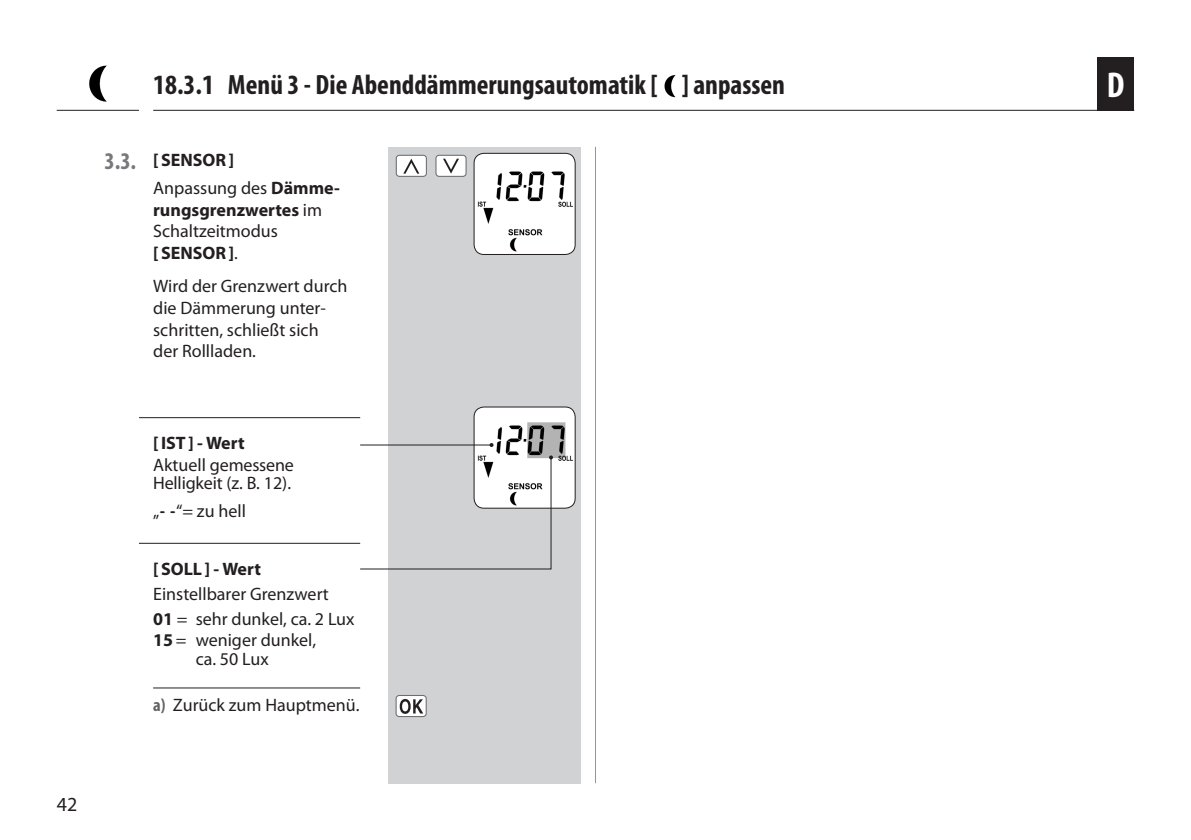
<style>
.page{position:relative;width:1191px;height:840px;background:#fff}
.page>*{position:absolute;margin:0;border:0;box-sizing:border-box;transform-origin:0 0}
.Länderzeichen{font:700 condensed 36px "Myriad Pro";color:#fff}
.Titel_1_-_DE_3te_Ebe{font:700 condensed 28px "Myriad Pro";color:#231f20}
.Seitenzahl_-_DE{font:20px "Myriad Pro";color:#231f20}
.Fließtext_nach_Handl{font:18px/21.6px "Myriad Pro";color:#231f20}
.Fließtext_-_DE{font:18px/18.4px "Myriad Pro";color:#231f20}
.Untertitel_-_DE{font:700 18px "Myriad Pro";color:#231f20}
.Menü_-_Handlungsschr{font:18px "Myriad Pro";color:#231f20}
.Menü_-_Handlungsschr-2{font:700 18px "Myriad Pro";color:#231f20}
.s1{font-stretch:condensed;font-size:24px;color:#76787b}
.s2{font-weight:700}
.s3{font-family:"LCDSH";font-size:20px}
.s4{font-weight:700;font-stretch:condensed;color:#636366}
</style>
<div class="page">
<hr style="left:153px;top:110px;width:981px;height:1px;background:#231f20">
<hr style="left:57px;top:110px;width:82px;height:1px;background:#231f20">
<hr style="left:595px;top:147px;width:1px;height:635px;background:#939598">
<div style="left:388px;top:147px;width:193px;height:635px;background:#d1d2d4"></div>
<div style="left:1097px;top:57px;width:37px;height:54px;background:#231f20"></div>
<img style="left:89px;top:65px;width:18px;height:37px">
<hr style="left:153px;top:687px;width:207px;height:1px;background:#231f20">
<div style="left:396px;top:695px;width:30px;height:21px;background:#fff;border-radius:3px"></div>
<div style="left:395px;top:694px;width:32px;height:22px;border:1px solid #6c6d70;border-radius:3px"></div>
<svg style="left:400px;top:699px;width:23px;height:14px"></svg>
<div style="left:396px;top:155px;width:30px;height:21px;background:#fff;border-radius:3px"></div>
<div style="left:396px;top:155px;width:31px;height:22px;border:1px solid #6c6d70;border-radius:3px"></div>
<svg style="left:403px;top:158px;width:16px;height:15px"></svg>
<div style="left:436px;top:155px;width:30px;height:21px;background:#fff;border-radius:3px"></div>
<div style="left:435px;top:155px;width:31px;height:22px;border:1px solid #6c6d70;border-radius:3px"></div>
<svg style="left:443px;top:158px;width:16px;height:15px"></svg>
<img style="left:475px;top:407px;width:100px;height:101px">
<div style="left:473px;top:406px;width:102px;height:102px;border:1px solid #231f20;border-radius:10px"></div>
<hr style="left:360px;top:444px;width:131px;height:1px;background:#231f20">
<svg style="left:489px;top:443px;width:4px;height:4px"></svg>
<svg style="left:359px;top:455px;width:194px;height:114px"></svg>
<hr style="left:139px;top:417px;width:221px;height:1px;background:#231f20">
<hr style="left:139px;top:542px;width:221px;height:1px;background:#231f20">
<img style="left:664px;top:75px;width:12px;height:22px">
<img style="left:475px;top:153px;width:100px;height:101px">
<div style="left:473px;top:153px;width:102px;height:102px;border:1px solid #231f20;border-radius:10px"></div>
<p class="Titel_1_-_DE_3te_Ebe" style="left:153px;top:67px;width:633px">18.3.1 Menü 3 - Die Abenddämmerungsautomatik [ ] anpassen</p>
<p class="Menü_-_Handlungsschr-2" style="left:105px;top:148px;width:131px"><span class="s1">3.3.</span> [SENSOR]</p>
<p class="Fließtext_nach_Handl" style="left:153px;top:177px;width:188px">Anpassung des <span class="s2">Dämme&shy;rungsgrenzwertes</span> im<br>Schaltzeitmodus <span class="s2">[SENSOR]</span>.</p>
<p class="Fließtext_nach_Handl" style="left:153px;top:275px;width:196px">Wird der Grenzwert durch die Dämmerung unter&shy;schritten, schließt sich der Rollladen.</p>
<p class="Untertitel_-_DE" style="left:153px;top:430px;width:93px">[IST] - Wert</p>
<p class="Fließtext_-_DE" style="left:153px;top:454px;width:142px">Aktuell gemessene<br>Helligkeit (z. B. 12).</p>
<p class="Fließtext_-_DE" style="left:153px;top:501px;width:94px">„<span class="s3">- -</span>“= zu hell</p>
<p class="Untertitel_-_DE" style="left:153px;top:556px;width:109px">[SOLL] - Wert</p>
<p class="Fließtext_-_DE" style="left:153px;top:584px;width:177px">Einstellbarer Grenzwert</p>
<p class="Fließtext_-_DE" style="left:153px;top:608px;width:203px"><span class="s2">01</span> = sehr dunkel, ca. 2 Lux</p>
<p class="Fließtext_-_DE" style="left:153px;top:630px;width:164px;text-align:center"><span class="s2">15</span> = weniger dunkel, ca. 50 Lux</p>
<p class="Menü_-_Handlungsschr" style="left:153px;top:693px;width:208px"><span class="s4">a)</span> Zurück zum Hauptmenü.</p>
<p class="Seitenzahl_-_DE" style="left:57px;top:791px;width:22px">42</p>
<p class="Länderzeichen" style="left:1107px;top:63px;width:19px">D</p>
</div>
